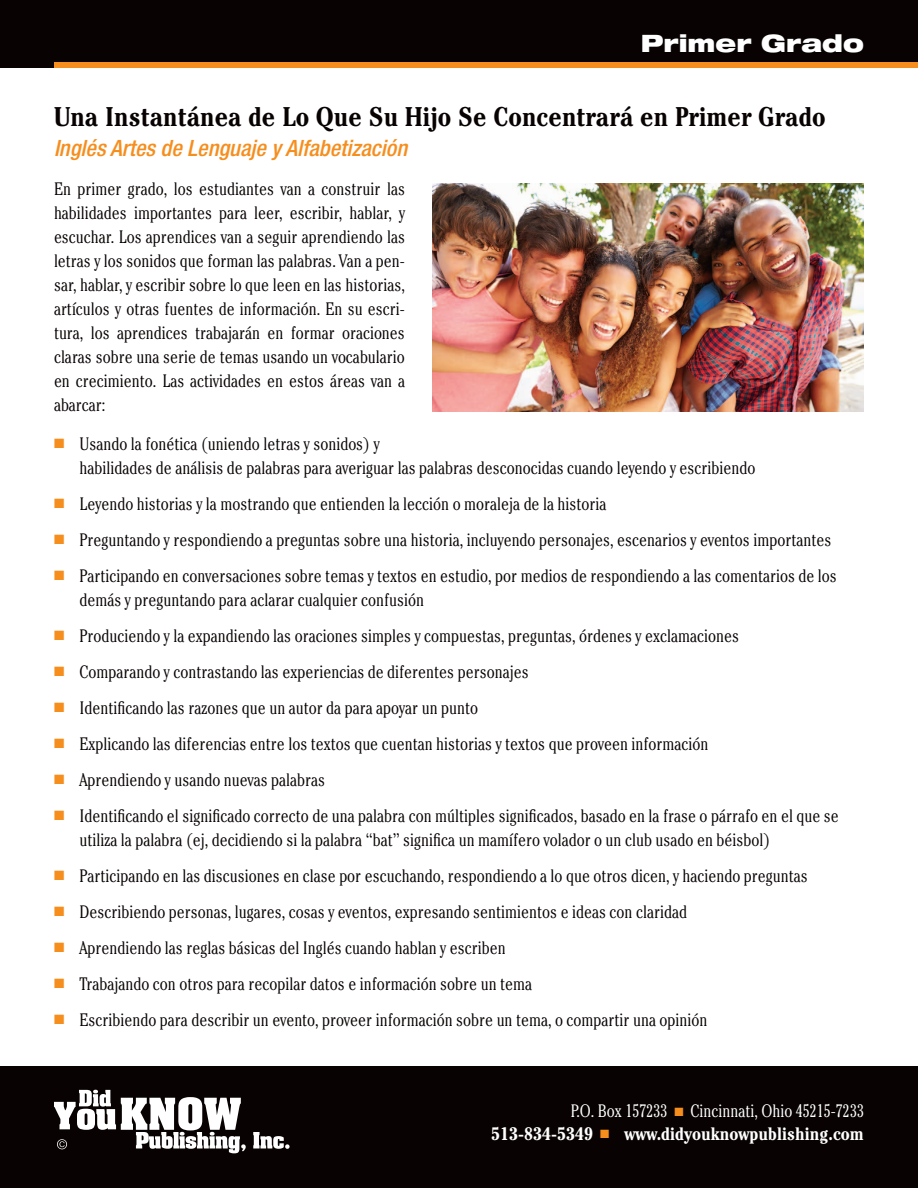
<style>
.page{position:relative;width:918px;height:1188px;background:#fff}
.page>*{position:absolute;margin:0;border:0;box-sizing:border-box;transform-origin:0 0}
.t1{font:700 condensed 27px "Cheltenham";color:#080302}
.t2{font:900 expanded 24px "Helvetica Neue LT Std";color:#fff}
.t3{font:italic 500 condensed 22.5px "Helvetica Neue LT Std";color:#f68e1e}
.t4{font:300 condensed 18px/24px "Cheltenham";color:#080302}
.t5{font:700 condensed 18px/22.5px "Cheltenham";color:#fff;text-align:right}
.s1{color:#f68e1e}
.s2{font-weight:300}
</style>
<div class="page">
<div style="left:0;top:1066px;width:918px;height:122px;background:#080302"></div>
<div style="left:0;top:0;width:918px;height:68px;background:#080302"></div>
<div style="left:54px;top:62px;width:864px;height:6px;background:#f68e1e"></div>
<svg style="left:253px;top:1132px;width:37px;height:17px"></svg>
<svg style="left:54px;top:1090px;width:192px;height:63px"></svg>
<img style="left:432px;top:184px;width:432px;height:227px">
<h2 class="t2" style="left:641px;top:28px;width:225px">Primer Grado</h2>
<h1 class="t1" style="left:54px;top:100px;width:773px">Una Instantánea de Lo Que Su Hijo Se Concentrará en Primer Grado</h1>
<p class="t3" style="left:54px;top:134px;width:355px">Inglés Artes de Lenguaje y Alfabetización</p>
<p class="t4" style="left:54px;top:176px;width:353px;text-align:justify">En primer grado, los estudiantes van a construir las habilidades importantes para leer, escribir, hablar, y escuchar. Los aprendices van a seguir aprendiendo las letras y los sonidos que forman las palabras. Van a pen&shy;sar, hablar, y escribir sobre lo que leen en las historias, artículos y otras fuentes de información. En su escri&shy;tura, los aprendices trabajarán en formar oraciones claras sobre una serie de temas usando un vocabulario en crecimiento. Las actividades en estos áreas van a abarcar:</p>
<p class="t4" style="left:80px;top:431px;width:678px;text-indent:-26px"><span class="s1">■</span> Usando la fonética (uniendo letras y sonidos) y<br>habilidades de análisis de palabras para averiguar las palabras desconocidas cuando leyendo y escribiendo</p>
<p class="t4" style="left:54px;top:491px;width:554px"><span class="s1">■</span> Leyendo historias y la mostrando que entienden la lección o moraleja de la historia</p>
<p class="t4" style="left:54px;top:527px;width:779px"><span class="s1">■</span> Preguntando y respondiendo a preguntas sobre una historia, incluyendo personajes, escenarios y eventos importantes</p>
<p class="t4" style="left:80px;top:563px;width:759px;text-indent:-26px"><span class="s1">■</span> Participando en conversaciones sobre temas y textos en estudio, por medios de respondiendo a las comentarios de los demás y preguntando para aclarar cualquier confusión</p>
<p class="t4" style="left:54px;top:623px;width:687px"><span class="s1">■</span> Produciendo y la expandiendo las oraciones simples y compuestas, preguntas, órdenes y exclamaciones</p>
<p class="t4" style="left:54px;top:659px;width:476px"><span class="s1">■</span> Comparando y contrastando las experiencias de diferentes personajes</p>
<p class="t4" style="left:54px;top:695px;width:426px"><span class="s1">■</span> Identificando las razones que un autor da para apoyar un punto</p>
<p class="t4" style="left:54px;top:731px;width:656px"><span class="s1">■</span> Explicando las diferencias entre los textos que cuentan historias y textos que proveen información</p>
<p class="t4" style="left:54px;top:767px;width:273px"><span class="s1">■</span> Aprendiendo y usando nuevas palabras</p>
<p class="t4" style="left:80px;top:803px;width:761px;text-indent:-26px"><span class="s1">■</span> Identificando el significado correcto de una palabra con múltiples significados, basado en la frase o párrafo en el que se utiliza la palabra (ej, decidiendo si la palabra “bat” significa un mamífero volador o un club usado en béisbol)</p>
<p class="t4" style="left:54px;top:863px;width:755px"><span class="s1">■</span> Participando en las discusiones en clase por escuchando, respondiendo a lo que otros dicen, y haciendo preguntas</p>
<p class="t4" style="left:54px;top:899px;width:635px"><span class="s1">■</span> Describiendo personas, lugares, cosas y eventos, expresando sentimientos e ideas con claridad</p>
<p class="t4" style="left:54px;top:935px;width:453px"><span class="s1">■</span> Aprendiendo las reglas básicas del Inglés cuando hablan y escriben</p>
<p class="t4" style="left:54px;top:971px;width:480px"><span class="s1">■</span> Trabajando con otros para recopilar datos e información sobre un tema</p>
<p class="t4" style="left:54px;top:1007px;width:655px"><span class="s1">■</span> Escribiendo para describir un evento, proveer información sobre un tema, o compartir una opinión</p>
<p class="t5" style="left:491px;top:1099px;width:374px"><span class="s2">P.O. Box 157233</span> <span class="s1">■</span> <span class="s2">Cincinnati, Ohio 45215-7233<br></span>513-834-5349 <span class="s1">■</span> www.didyouknowpublishing.com</p>
</div>
